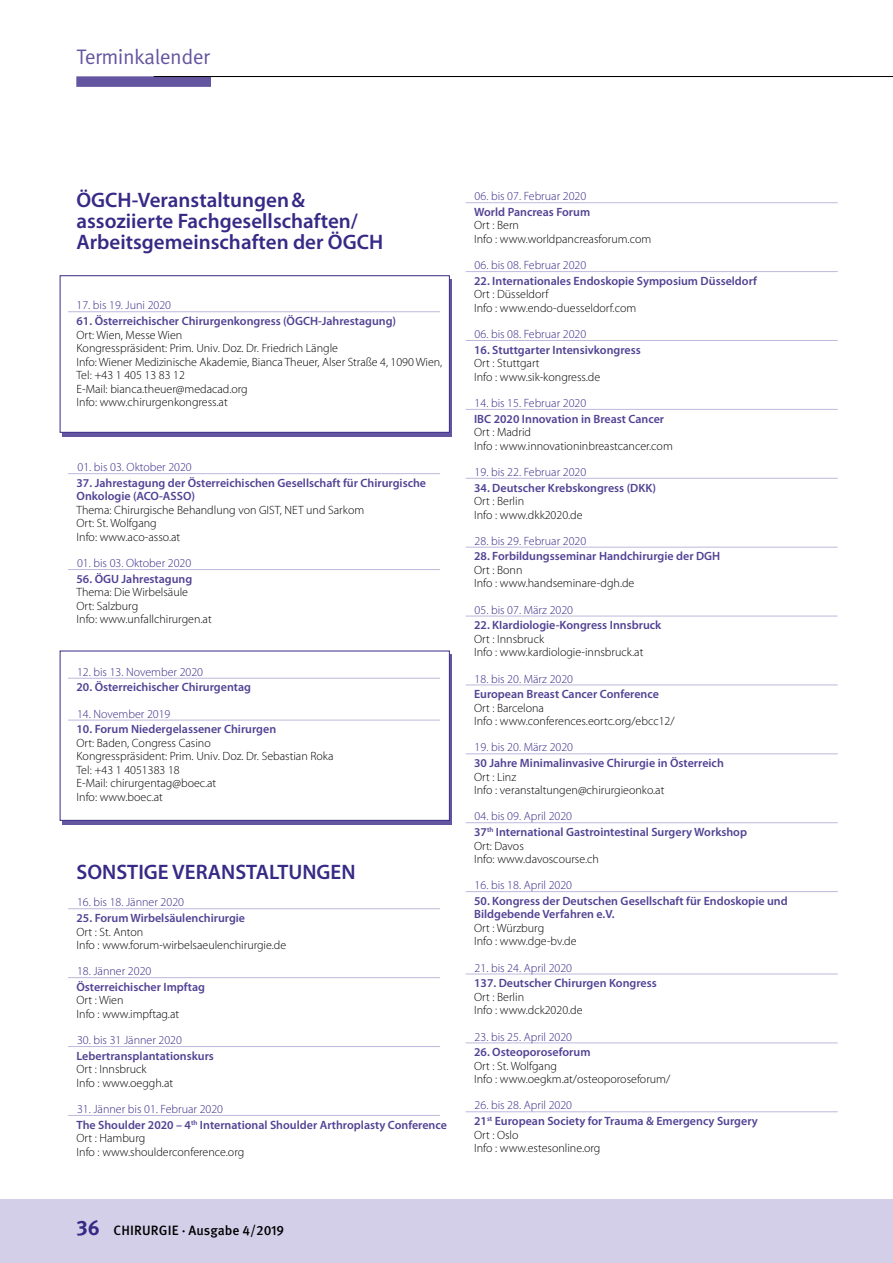
<style>
.page{position:relative;width:893px;height:1263px;background:#fff}
.page>*{position:absolute;margin:0;border:0;box-sizing:border-box;transform-origin:0 0}
.t1{font:600 21px/21px "Myriad Pro";color:#372a86}
.t2{font:21px "Meta OT";letter-spacing:-.025em;color:#6455a0}
.t3{font:500 13.5px "Meta OT";color:#000}
.t4{font:300 12px/13.5px "Myriad Pro";color:#000}
.t5{font:600 12px/15.6px "Myriad Pro";color:#524294}
.t6{font:300 12px "Myriad Pro";color:#372a86}
.s1{font-weight:300;color:#372a86}
.s2{font-weight:700;font-size:21px;color:#372a86}
</style>
<div class="page">
<div style="left:0;top:1199px;width:893px;height:64px;background:#d4cfe9"></div>
<hr style="left:200px;top:76px;width:693px;height:1px;background:#000">
<div style="left:76px;top:76px;width:135px;height:11px;background:#6455a0"></div>
<div style="left:63px;top:279px;width:389px;height:157px;background:#6455a0"></div>
<div style="left:60px;top:275px;width:390px;height:158px;background:#fff;border:1px solid #372a86"></div>
<div style="left:63px;top:654px;width:389px;height:170px;background:#6455a0"></div>
<div style="left:60px;top:651px;width:390px;height:170px;background:#fff;border:1px solid #372a86"></div>
<hr style="left:154px;top:76px;width:696px;height:1px;background:#000">
<hr style="left:68px;top:311px;width:372px;height:1px;background:#bfb8dc">
<hr style="left:68px;top:473px;width:372px;height:1px;background:#bfb8dc">
<hr style="left:68px;top:569px;width:372px;height:1px;background:#bfb8dc">
<hr style="left:68px;top:678px;width:372px;height:1px;background:#bfb8dc">
<hr style="left:68px;top:720px;width:372px;height:1px;background:#bfb8dc">
<hr style="left:68px;top:908px;width:372px;height:1px;background:#bfb8dc">
<hr style="left:68px;top:977px;width:372px;height:1px;background:#bfb8dc">
<hr style="left:68px;top:1046px;width:372px;height:1px;background:#bfb8dc">
<hr style="left:68px;top:1115px;width:372px;height:1px;background:#bfb8dc">
<hr style="left:466px;top:202px;width:372px;height:1px;background:#bfb8dc">
<hr style="left:466px;top:271px;width:372px;height:1px;background:#bfb8dc">
<hr style="left:466px;top:340px;width:372px;height:1px;background:#bfb8dc">
<hr style="left:466px;top:409px;width:372px;height:1px;background:#bfb8dc">
<hr style="left:466px;top:478px;width:372px;height:1px;background:#bfb8dc">
<hr style="left:466px;top:547px;width:372px;height:1px;background:#bfb8dc">
<hr style="left:466px;top:616px;width:372px;height:1px;background:#bfb8dc">
<hr style="left:466px;top:685px;width:372px;height:1px;background:#bfb8dc">
<hr style="left:466px;top:753px;width:372px;height:1px;background:#bfb8dc">
<hr style="left:466px;top:822px;width:372px;height:1px;background:#bfb8dc">
<hr style="left:466px;top:891px;width:372px;height:1px;background:#bfb8dc">
<hr style="left:466px;top:974px;width:372px;height:1px;background:#bfb8dc">
<hr style="left:466px;top:1043px;width:372px;height:1px;background:#bfb8dc">
<hr style="left:466px;top:1111px;width:372px;height:1px;background:#bfb8dc">
<h1 class="t2" style="left:77px;top:43px;width:135px">Terminkalender</h1>
<h1 class="t1" style="left:77px;top:189px;width:308px">ÖGCH-Veranstaltungen&amp; assoziierte Fachgesellschaften/<br>Arbeitsgemeinschaften der ÖGCH</h1>
<p class="t6" style="left:77px;top:298px;width:96px">17. bis 19. Juni 2020</p>
<p class="t5" style="left:77px;top:313px;width:321px">61. Österreichischer Chirurgenkongress (ÖGCH-Jahrestagung)</p>
<p class="t4" style="left:77px;top:328px;width:367px">Ort: Wien, Messe Wien<br>Kongresspräsident: Prim. Univ. Doz. Dr. Friedrich Längle<br>Info: Wiener Medizinische Akademie, Bianca Theuer, Alser Straße 4, 1090 Wien, Tel: +43 1 405 13 83 12<br>E-Mail: bianca.theuer@medacad.org<br>Info: www.chirurgenkongress.at</p>
<p class="t6" style="left:78px;top:460px;width:116px">01. bis 03. Oktober 2020</p>
<p class="t5" style="left:77px;top:476px;width:351px;line-height:13.5px">37. Jahrestagung der Österreichischen Gesellschaft für Chirurgische<br>Onkologie (ACO-ASSO)</p>
<p class="t4" style="left:77px;top:503px;width:289px">Thema: Chirurgische Behandlung von GIST, NET und Sarkom<br>Ort: St. Wolfgang<br>Info: www.aco-asso.at</p>
<p class="t6" style="left:77px;top:556px;width:116px">01. bis 03. Oktober 2020</p>
<p class="t5" style="left:77px;top:571px;width:117px">56. ÖGU Jahrestagung</p>
<p class="t4" style="left:77px;top:585px;width:137px">Thema: Die Wirbelsäule<br>Ort: Salzburg<br>Info: www.unfallchirurgen.at</p>
<p class="t6" style="left:77px;top:665px;width:128px">12. bis 13. November 2020</p>
<p class="t5" style="left:77px;top:679px;width:176px">20. Österreichischer Chirurgentag</p>
<p class="t6" style="left:77px;top:706px;width:95px">14. November 2019</p>
<p class="t5" style="left:77px;top:721px;width:201px">10. Forum Niedergelassener Chirurgen</p>
<p class="t4" style="left:77px;top:736px;width:259px">Ort: Baden, Congress Casino<br>Kongresspräsident: Prim. Univ. Doz. Dr. Sebastian Roka<br>Tel: +43 1 4051383 18<br>E-Mail: chirurgentag@boec.at<br>Info: www.boec.at</p>
<h1 class="t1" style="left:77px;top:860px;width:281px">SONSTIGE VERANSTALTUNGEN</h1>
<p class="t6" style="left:77px;top:895px;width:108px">16. bis 18. Jänner 2020</p>
<p class="t5" style="left:77px;top:910px;width:170px">25. Forum Wirbelsäulenchirurgie</p>
<p class="t4" style="left:77px;top:925px;width:211px">Ort : St. Anton<br>Info : www.forum-wirbelsaeulenchirurgie.de</p>
<p class="t6" style="left:77px;top:964px;width:76px">18. Jänner 2020</p>
<p class="t5" style="left:77px;top:979px;width:130px">Österreichischer Impftag</p>
<p class="t4" style="left:77px;top:993px;width:104px">Ort : Wien<br>Info : www.impftag.at</p>
<p class="t6" style="left:77px;top:1033px;width:106px">30. bis 31 Jänner 2020</p>
<p class="t5" style="left:77px;top:1048px;width:139px">Lebertransplantationskurs</p>
<p class="t4" style="left:77px;top:1062px;width:98px">Ort : Innsbruck<br>Info : www.oeggh.at</p>
<p class="t5" style="left:77px;top:1101px;width:372px"><span class="s1">31. Jänner bis 01. Februar 2020<br></span>The Shoulder 2020 – 4<sup>th</sup> International Shoulder Arthroplasty Conference</p>
<p class="t4" style="left:77px;top:1131px;width:169px">Ort : Hamburg<br>Info : www.shoulderconference.org</p>
<p class="t3" style="left:77px;top:1222px;width:209px"><span class="s2">36</span> CHIRURGIE · Ausgabe 4/2019</p>
<p class="t6" style="left:475px;top:189px;width:113px">06. bis 07. Februar 2020</p>
<p class="t5" style="left:474px;top:204px;width:118px">World Pancreas Forum</p>
<p class="t4" style="left:474px;top:219px;width:179px">Ort : Bern<br>Info : www.worldpancreasforum.com</p>
<p class="t6" style="left:475px;top:258px;width:113px">06. bis 08. Februar 2020</p>
<p class="t5" style="left:474px;top:273px;width:284px">22. Internationales Endoskopie Symposium Düsseldorf</p>
<p class="t4" style="left:474px;top:287px;width:164px">Ort : Düsseldorf<br>Info : www.endo-duesseldorf.com</p>
<p class="t6" style="left:475px;top:327px;width:113px">06. bis 08. Februar 2020</p>
<p class="t5" style="left:474px;top:342px;width:168px">16. Stuttgarter Intensivkongress</p>
<p class="t4" style="left:474px;top:356px;width:128px">Ort : Stuttgart<br>Info : www.sik-kongress.de</p>
<p class="t6" style="left:475px;top:396px;width:113px">14. bis 15. Februar 2020</p>
<p class="t5" style="left:474px;top:410px;width:192px">IBC 2020 Innovation in Breast Cancer</p>
<p class="t4" style="left:474px;top:425px;width:200px">Ort : Madrid<br>Info : www.innovationinbreastcancer.com</p>
<p class="t6" style="left:475px;top:465px;width:113px">19. bis 22. Februar 2020</p>
<p class="t5" style="left:474px;top:479px;width:184px">34. Deutscher Krebskongress (DKK)</p>
<p class="t4" style="left:474px;top:494px;width:110px">Ort : Berlin<br>Info : www.dkk2020.de</p>
<p class="t6" style="left:475px;top:534px;width:113px">28. bis 29. Februar 2020</p>
<p class="t5" style="left:474px;top:548px;width:248px">28. Forbildungsseminar Handchirurgie der DGH</p>
<p class="t4" style="left:474px;top:563px;width:162px">Ort : Bonn<br>Info : www.handseminare-dgh.de</p>
<p class="t6" style="left:475px;top:602px;width:100px">05. bis 07. März 2020</p>
<p class="t5" style="left:474px;top:617px;width:189px">22. KIardiologie-Kongress Innsbruck</p>
<p class="t4" style="left:474px;top:632px;width:171px">Ort : Innsbruck<br>Info : www.kardiologie-innsbruck.at</p>
<p class="t6" style="left:475px;top:671px;width:100px">18. bis 20. März 2020</p>
<p class="t5" style="left:474px;top:686px;width:186px">European Breast Cancer Conference</p>
<p class="t4" style="left:474px;top:701px;width:202px">Ort : Barcelona<br>Info : www.conferences.eortc.org/ebcc12/</p>
<p class="t6" style="left:475px;top:740px;width:100px">19. bis 20. März 2020</p>
<p class="t5" style="left:474px;top:755px;width:251px">30 Jahre Minimalinvasive Chirurgie in Österreich</p>
<p class="t4" style="left:474px;top:770px;width:192px">Ort : Linz<br>Info : veranstaltungen@chirurgieonko.at</p>
<p class="t5" style="left:474px;top:808px;width:274px"><span class="s1">04. bis 09. April 2020<br></span>37<sup>th</sup> International Gastrointestinal Surgery Workshop</p>
<p class="t4" style="left:474px;top:839px;width:126px">Ort: Davos<br>Info: www.davoscourse.ch</p>
<p class="t6" style="left:475px;top:878px;width:99px">16. bis 18. April 2020</p>
<p class="t5" style="left:474px;top:894px;width:315px;line-height:13.5px">50. Kongress der Deutschen Gesellschaft für Endoskopie und<br>Bildgebende Verfahren e.V.</p>
<p class="t4" style="left:474px;top:921px;width:104px">Ort : Würzburg<br>Info : www.dge-bv.de</p>
<p class="t6" style="left:475px;top:960px;width:99px">21. bis 24. April 2020</p>
<p class="t5" style="left:474px;top:975px;width:184px">137. Deutscher Chirurgen Kongress</p>
<p class="t4" style="left:474px;top:990px;width:110px">Ort : Berlin<br>Info : www.dck2020.de</p>
<p class="t6" style="left:475px;top:1029px;width:99px">23. bis 25. April 2020</p>
<p class="t5" style="left:474px;top:1044px;width:118px">26. Osteoporoseforum</p>
<p class="t4" style="left:474px;top:1059px;width:198px">Ort : St. Wolfgang<br>Info : www.oegkm.at/osteoporoseforum/</p>
<p class="t5" style="left:474px;top:1097px;width:285px"><span class="s1">26. bis 28. April 2020<br></span>21<sup>st</sup> European Society for Trauma &amp; Emergency Surgery</p>
<p class="t4" style="left:474px;top:1128px;width:128px">Ort : Oslo<br>Info : www.estesonline.org</p>
</div>
